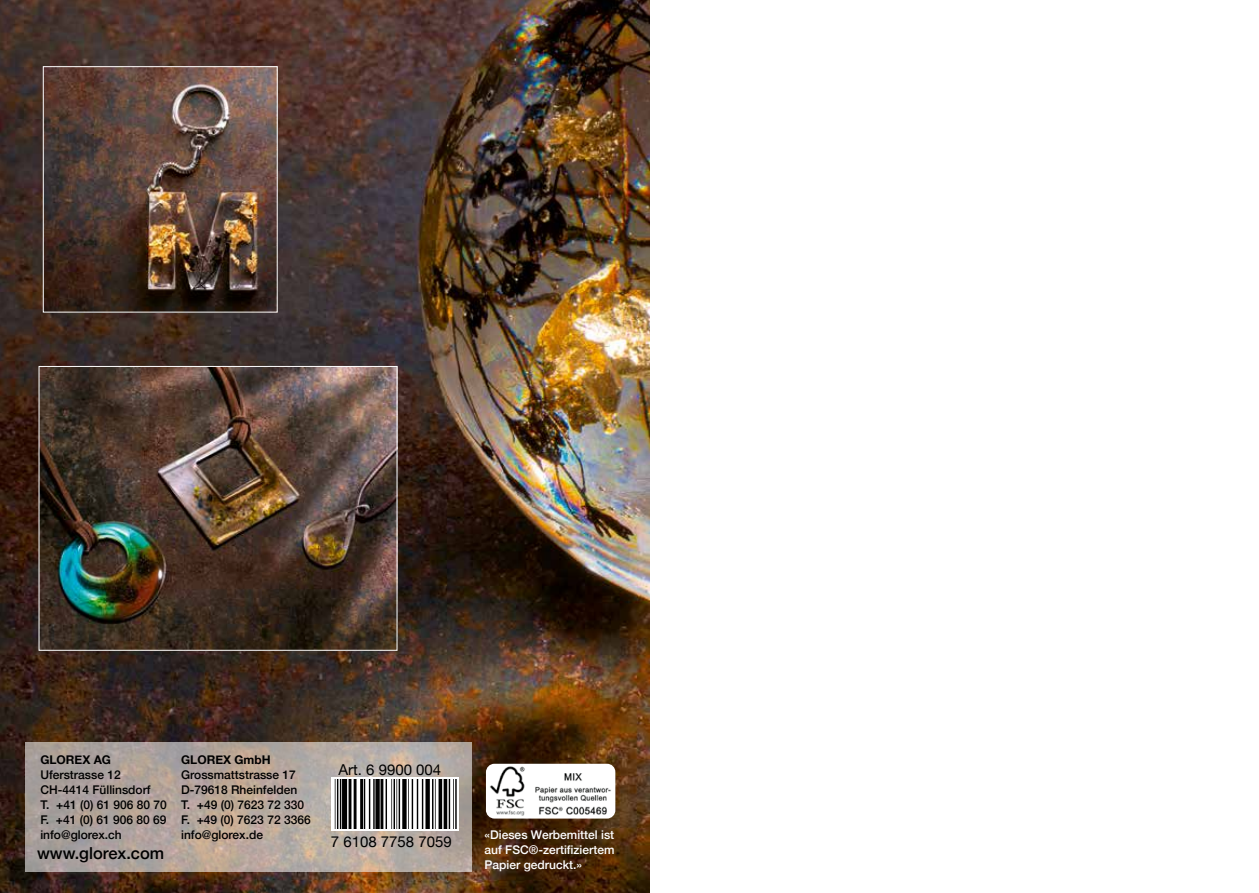
<style>
.page{position:relative;width:1259px;height:893px;background:#fff}
.page>*{position:absolute;margin:0;border:0;box-sizing:border-box;transform-origin:0 0}
.t1{font:500 16.5px "Helvetica Neue";color:#000}
.t2{font:15px "Helvetica Neue";color:#000}
.t3{font:500 12px/15px "Helvetica Neue";color:#000}
.t4{font:500 12px/15px "Helvetica Neue";color:#fff;text-align:justify}
.t5{font:700 12px "Helvetica Neue";color:#000}
</style>
<div class="page">
<img style="left:0;top:0;width:650px;height:893px">
<img style="left:41px;top:368px;width:354px;height:281px">
<div style="left:39px;top:366px;width:358px;height:285px;border:1px solid #fff"></div>
<svg style="left:26px;top:742px;width:446px;height:130px;background:#b3a79f"></svg>
<img style="left:315px;top:780px;width:169px;height:48px">
<img style="left:486px;top:764px;width:129px;height:55px">
<img style="left:45px;top:68px;width:231px;height:242px">
<div style="left:43px;top:66px;width:235px;height:246px;border:1px solid #fff"></div>
<p class="t5" style="left:40px;top:750px;width:72px">GLOREX AG</p>
<p class="t3" style="left:40px;top:766px;width:128px">Uferstrasse 12<br>CH-4414 Füllinsdorf<br>T. +41 (0) 61 906 80 70<br>F. +41 (0) 61 906 80 69 info@glorex.ch</p>
<h1 class="t1" style="left:37px;top:839px;width:129px">www.glorex.com</h1>
<p class="t5" style="left:181px;top:750px;width:91px">GLOREX GmbH</p>
<p class="t3" style="left:181px;top:766px;width:131px">Grossmattstrasse 17<br>D-79618 Rheinfelden<br>T. +49 (0) 7623 72 330<br>F. +49 (0) 7623 72 3366 info@glorex.de</p>
<p class="t2" style="left:338px;top:759px;width:104px">Art. 6 9900 004</p>
<p class="t2" style="left:331px;top:831px;width:122px">7 6108 7758 7059</p>
<p class="t4" style="left:484px;top:826px;width:131px">«Dieses Werbemittel ist auf FSC®-zertifiziertem Papier gedruckt.»</p>
</div>
